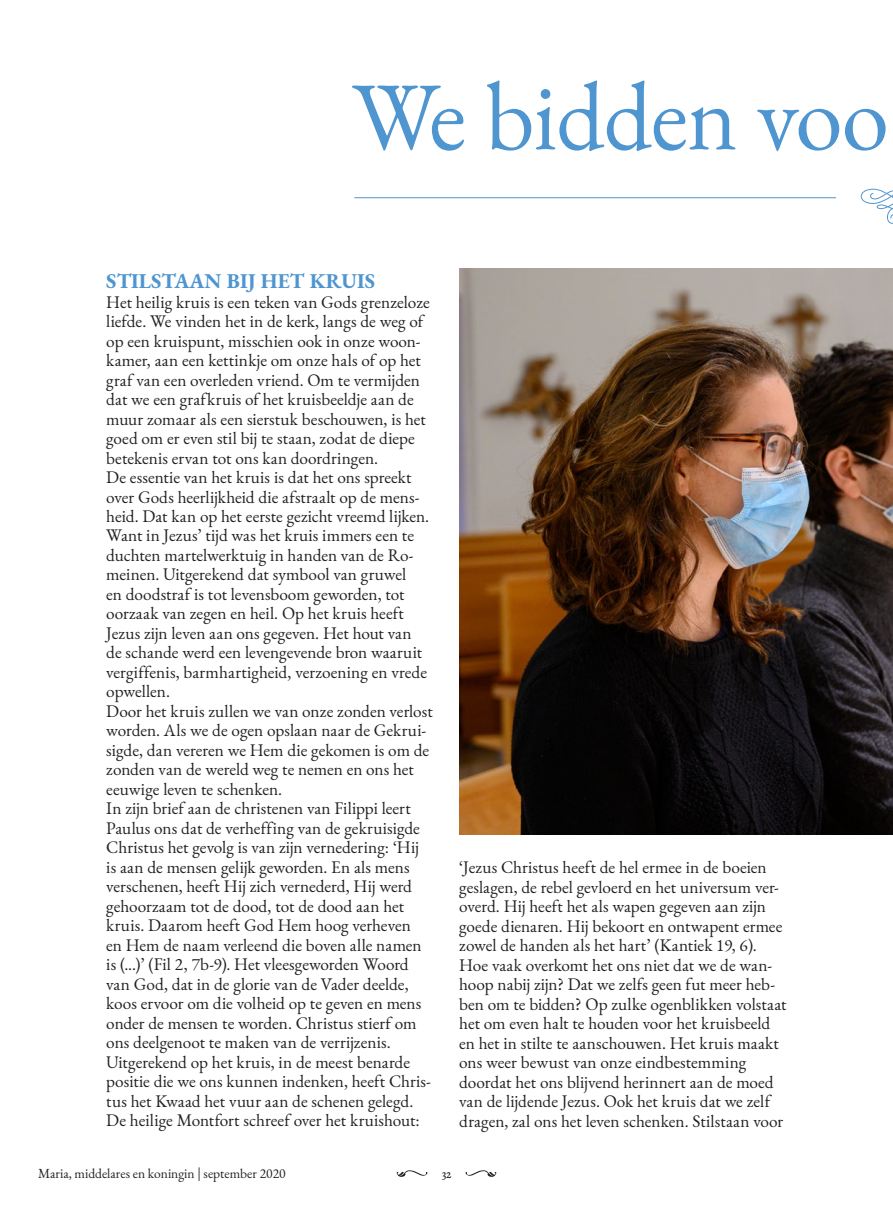
<style>
.page{position:relative;width:893px;height:1212px;background:#fff}
.page>*{position:absolute;margin:0;border:0;box-sizing:border-box;transform-origin:0 0}
.t1{font:97.5px "EB Garamond";letter-spacing:-.01em;color:#4f95d0}
.t2{font:700 21px "EB Garamond";color:#4f95d0}
.t3{font:17.25px/19.5px "EB Garamond";color:#231f20}
.t4{font:13.5px "EB Garamond";color:#231f20}
.t5{font:13.5px "EB Garamond 08";color:#231f20}
</style>
<div class="page">
<hr style="left:354px;top:197px;width:539px;height:1px;background:#4f95d0">
<div style="left:836px;top:185px;width:57px;height:42px;background:#fff"></div>
<svg style="left:861px;top:188px;width:32px;height:36px"></svg>
<img style="left:459px;top:268px;width:434px;height:566px">
<svg style="left:397px;top:1170px;width:30px;height:7px"></svg>
<svg style="left:465px;top:1170px;width:31px;height:7px"></svg>
<h1 class="t1" style="left:352px;top:53px;width:538px">We bidden voo</h1>
<p class="t2" style="left:106px;top:266px;width:270px">STILSTAAN BIJ HET KRUIS</p>
<p class="t3" style="left:106px;top:292px;width:328px">Het heilig kruis is een teken van Gods grenzeloze liefde. We vinden het in de kerk, langs de weg of op een kruispunt, misschien ook in onze woon&shy;kamer, aan een kettinkje om onze hals of op het graf van een overleden vriend. Om te vermijden dat we een grafkruis of het kruisbeeldje aan de muur zomaar als een sierstuk beschouwen, is het goed om er even stil bij te staan, zodat de diepe betekenis ervan tot ons kan doordringen.<br>De essentie van het kruis is dat het ons spreekt over Gods heerlijkheid die afstraalt op de mens&shy;heid. Dat kan op het eerste gezicht vreemd lijken.<br>Want in Jezus’ tijd was het kruis immers een te duchten martelwerktuig in handen van de Ro&shy;meinen. Uitgerekend dat symbool van gruwel<br>en doodstraf is tot levensboom geworden, tot oorzaak van zegen en heil. Op het kruis heeft Jezus zijn leven aan ons gegeven. Het hout van<br>de schande werd een levengevende bron waaruit vergiffenis, barmhartigheid, verzoening en vrede opwellen.<br>Door het kruis zullen we van onze zonden verlost worden. Als we de ogen opslaan naar de Gekrui&shy;sigde, dan vereren we Hem die gekomen is om de zonden van de wereld weg te nemen en ons het eeuwige leven te schenken.<br>In zijn brief aan de christenen van Filippi leert Paulus ons dat de verheffing van de gekruisigde Christus het gevolg is van zijn vernedering: ‘Hij is aan de mensen gelijk geworden. En als mens verschenen, heeft Hij zich vernederd, Hij werd gehoorzaam tot de dood, tot de dood aan het kruis. Daarom heeft God Hem hoog verheven<br>en Hem de naam verleend die boven alle namen is (...)’ (Fil 2, 7b-9). Het vleesgeworden Woord van God, dat in de glorie van de Vader deelde, koos ervoor om die volheid op te geven en mens onder de mensen te worden. Christus stierf om ons deelgenoot te maken van de verrijzenis.<br>Uitgerekend op het kruis, in de meest benarde positie die we ons kunnen indenken, heeft Chris&shy;tus het Kwaad het vuur aan de schenen gelegd.<br>De heilige Montfort schreef over het kruishout:</p>
<p class="t3" style="left:459px;top:858px;width:329px">‘Jezus Christus heeft de hel ermee in de boeien geslagen, de rebel gevloerd en het universum ver&shy;overd. Hij heeft het als wapen gegeven aan zijn goede dienaren. Hij bekoort en ontwapent ermee zowel de handen als het hart’ (Kantiek 19, 6).<br>Hoe vaak overkomt het ons niet dat we de wan&shy;hoop nabij zijn? Dat we zelfs geen fut meer heb&shy;ben om te bidden? Op zulke ogenblikken volstaat het om even halt te houden voor het kruisbeeld en het in stilte te aanschouwen. Het kruis maakt ons weer bewust van onze eindbestemming doordat het ons blijvend herinnert aan de moed van de lijdende Jezus. Ook het kruis dat we zelf dragen, zal ons het leven schenken. Stilstaan voor</p>
<p class="t4" style="left:38px;top:1165px;width:249px">Maria, middelares en koningin | september 2020</p>
<p class="t5" style="left:442px;top:1165px;width:11px">32</p>
</div>
